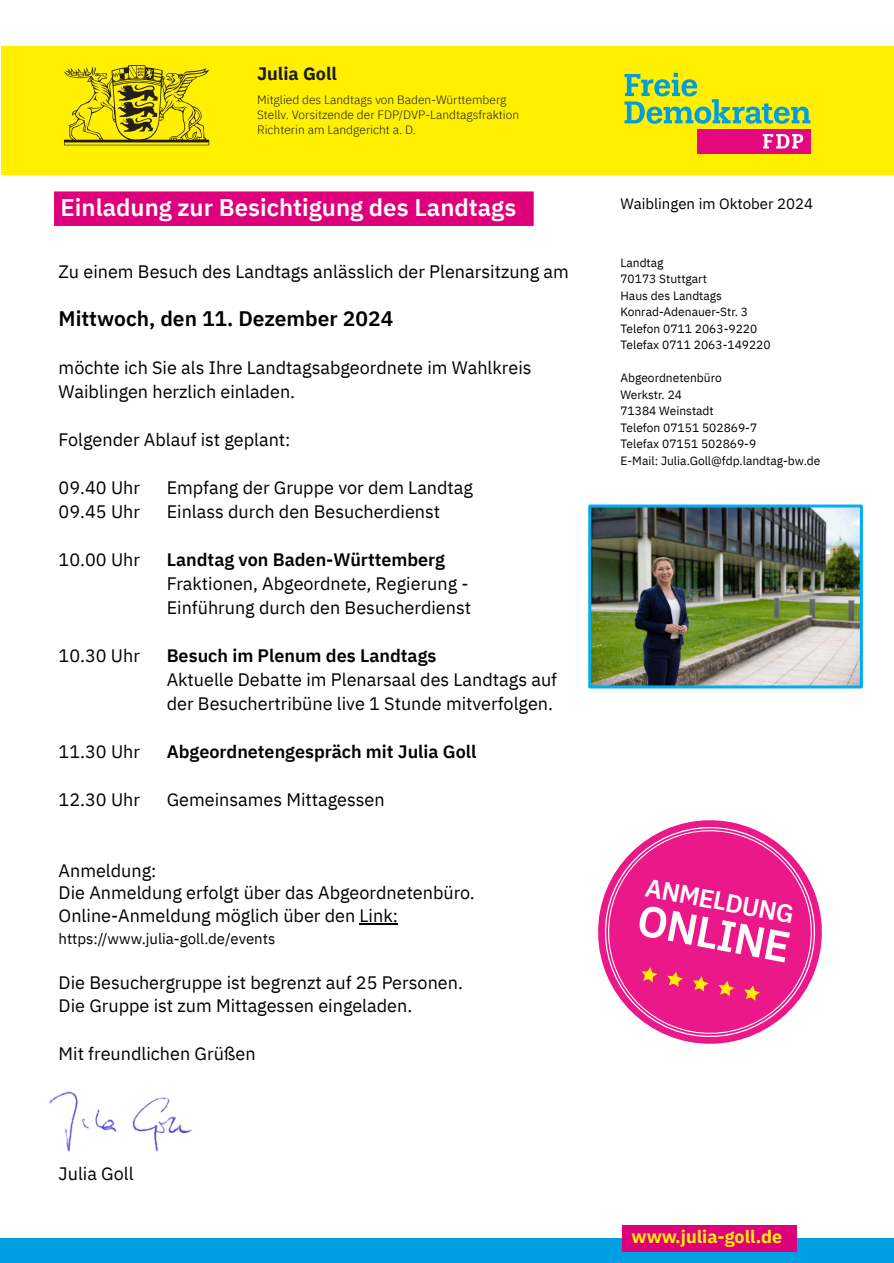
<style>
.page{position:relative;width:894px;height:1263px;background:#fff}
.page>*{position:absolute;margin:0;border:0;box-sizing:border-box;transform-origin:0 0}
.t1{font:600 43.2px "IBM Plex Sans";color:#fff}
.t2{font:600 25.35px "IBM Plex Sans";color:#fff}
.t3{font:600 24px "IBM Plex Sans";color:#fff}
.t4{font:600 21px "IBM Plex Sans";color:#000}
.t5{font:18px "IBM Plex Sans";color:#000}
.t6{font:600 18px "IBM Plex Sans";color:#000}
.t7{font:700 18px "IBM Plex Sans";color:#fff000}
.t8{font:700 18px "IBM Plex Sans";color:#1e1c1a}
.t9{font:15px "IBM Plex Sans";color:#000}
.t10{font:12px "IBM Plex Sans";color:#000}
.t11{font:300 12px "IBM Plex Sans";color:#1e1c1a}
</style>
<div class="page">
<hr style="left:359px;top:923px;width:39px;height:2px;background:#000">
<div style="left:54px;top:191px;width:479px;height:35px;background:#de007b"></div>
<div style="left:2px;top:46px;width:891px;height:128px;background:#fff000"></div>
<div style="left:0;top:1238px;width:893px;height:25px;background:#009fe3"></div>
<div style="left:622px;top:1225px;width:174px;height:26px;background:#de007b"></div>
<svg style="left:64px;top:65px;width:145px;height:80px"></svg>
<img style="left:49px;top:1092px;width:68px;height:60px">
<img style="left:132px;top:1097px;width:60px;height:55px">
<img style="left:592px;top:509px;width:266px;height:175px">
<div style="left:588px;top:505px;width:274px;height:183px;border:3px solid #00aeef"></div>
<svg style="left:598px;top:820px;width:224px;height:224px;fill:#ea1889"></svg>
<svg style="left:744px;top:986px;width:15px;height:15px"></svg>
<svg style="left:718px;top:981px;width:16px;height:15px"></svg>
<svg style="left:692px;top:976px;width:16px;height:16px"></svg>
<svg style="left:667px;top:972px;width:15px;height:15px"></svg>
<svg style="left:641px;top:967px;width:16px;height:15px"></svg>
<svg style="left:624px;top:73px;width:186px;height:51px"></svg>
<div style="left:697px;top:129px;width:113px;height:25px;background:#e4077e"></div>
<svg style="left:762px;top:134px;width:41px;height:15px"></svg>
<p class="t8" style="left:257px;top:65px;width:81px">Julia Goll</p>
<p class="t11" style="left:257px;top:94px;width:251px">Mitglied des Landtags von Baden-Württemberg</p>
<p class="t11" style="left:257px;top:109px;width:263px">Stellv. Vorsitzende der FDP/DVP-Landtagsfraktion</p>
<p class="t11" style="left:257px;top:124px;width:160px">Richterin am Landgericht a. D.</p>
<p class="t3" style="left:60px;top:197px;width:457px">Einladung zur Besichtigung des Landtags</p>
<p class="t9" style="left:620px;top:198px;width:194px">Waiblingen im Oktober 2024</p>
<p class="t5" style="left:59px;top:264px;width:511px">Zu einem Besuch des Landtags anlässlich der Plenarsitzung am</p>
<p class="t4" style="left:59px;top:310px;width:336px">Mittwoch, den 11. Dezember 2024</p>
<p class="t5" style="left:59px;top:360px;width:474px">möchte ich Sie als Ihre Landtagsabgeordnete im Wahlkreis</p>
<p class="t5" style="left:59px;top:384px;width:238px">Waiblingen herzlich einladen.</p>
<p class="t5" style="left:59px;top:432px;width:233px">Folgender Ablauf ist geplant:</p>
<p class="t5" style="left:59px;top:480px;width:83px">09.40 Uhr</p>
<p class="t5" style="left:167px;top:480px;width:308px">Empfang der Gruppe vor dem Landtag</p>
<p class="t5" style="left:59px;top:504px;width:83px">09.45 Uhr</p>
<p class="t5" style="left:167px;top:504px;width:275px">Einlass durch den Besucherdienst</p>
<p class="t5" style="left:59px;top:552px;width:83px">10.00 Uhr</p>
<p class="t6" style="left:167px;top:552px;width:279px">Landtag von Baden-Württemberg</p>
<p class="t5" style="left:167px;top:576px;width:303px">Fraktionen, Abgeordnete, Regierung -</p>
<p class="t5" style="left:167px;top:600px;width:306px">Einführung durch den Besucherdienst</p>
<p class="t5" style="left:59px;top:648px;width:83px">10.30 Uhr</p>
<p class="t6" style="left:167px;top:648px;width:271px">Besuch im Plenum des Landtags</p>
<p class="t5" style="left:167px;top:672px;width:392px">Aktuelle Debatte im Plenarsaal des Landtags auf</p>
<p class="t5" style="left:167px;top:696px;width:388px">der Besuchertribüne live 1 Stunde mitverfolgen.</p>
<p class="t5" style="left:59px;top:744px;width:83px">11.30 Uhr</p>
<p class="t6" style="left:167px;top:744px;width:311px">Abgeordnetengespräch mit Julia Goll</p>
<p class="t5" style="left:59px;top:792px;width:83px">12.30 Uhr</p>
<p class="t5" style="left:167px;top:792px;width:219px">Gemeinsames Mittagessen</p>
<p class="t5" style="left:59px;top:863px;width:99px">Anmeldung:</p>
<p class="t5" style="left:59px;top:885px;width:417px">Die Anmeldung erfolgt über das Abgeordnetenbüro.</p>
<p class="t5" style="left:59px;top:908px;width:341px">Online-Anmeldung möglich über den Link:</p>
<p class="t9" style="left:59px;top:933px;width:218px">https://www.julia-goll.de/events</p>
<p class="t5" style="left:59px;top:975px;width:405px">Die Besuchergruppe ist begrenzt auf 25 Personen.</p>
<p class="t5" style="left:59px;top:998px;width:355px">Die Gruppe ist zum Mittagessen eingeladen.</p>
<p class="t5" style="left:59px;top:1046px;width:198px">Mit freundlichen Grüßen</p>
<p class="t5" style="left:59px;top:1166px;width:76px">Julia Goll</p>
<p class="t10" style="left:620px;top:257px;width:45px">Landtag</p>
<p class="t10" style="left:620px;top:274px;width:88px">70173 Stuttgart</p>
<p class="t10" style="left:620px;top:290px;width:103px">Haus des Landtags</p>
<p class="t10" style="left:620px;top:307px;width:129px">Konrad-Adenauer-Str. 3</p>
<p class="t10" style="left:620px;top:323px;width:138px">Telefon 0711 2063-9220</p>
<p class="t10" style="left:620px;top:340px;width:152px">Telefax 0711 2063-149220</p>
<p class="t10" style="left:620px;top:373px;width:103px">Abgeordnetenbüro</p>
<p class="t10" style="left:620px;top:389px;width:63px">Werkstr. 24</p>
<p class="t10" style="left:620px;top:406px;width:95px">71384 Weinstadt</p>
<p class="t10" style="left:620px;top:422px;width:138px">Telefon 07151 502869-7</p>
<p class="t10" style="left:620px;top:439px;width:137px">Telefax 07151 502869-9</p>
<p class="t10" style="left:620px;top:455px;width:201px">E-Mail: Julia.Goll@fdp.landtag-bw.de</p>
<h2 class="t2" style="left:648px;top:876px;width:152px;rotate:11deg">ANMELDUNG</h2>
<h1 class="t1" style="left:641px;top:901px;width:156px;rotate:11deg">ONLINE</h1>
<p class="t7" style="left:631px;top:1229px;width:152px">www.julia-goll.de</p>
</div>
